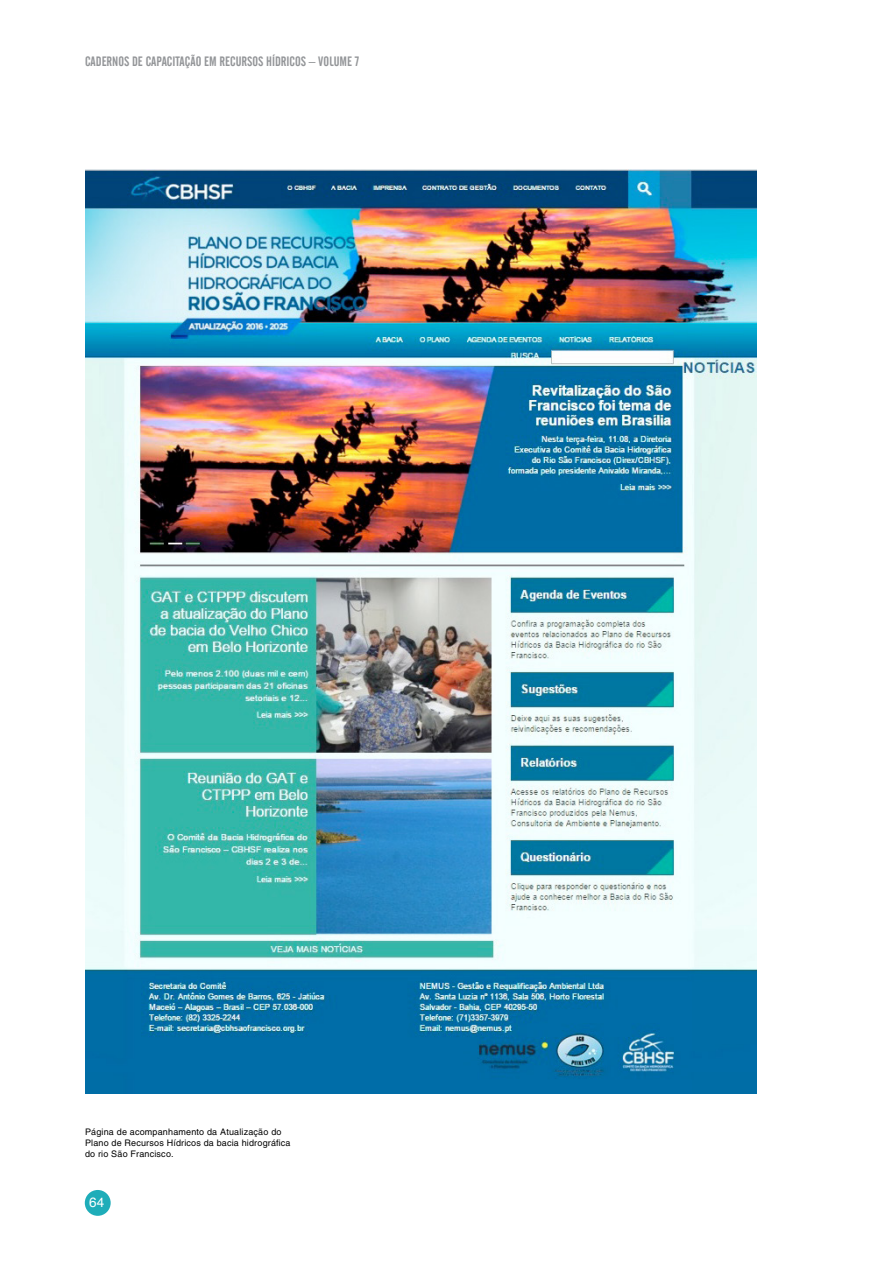
<style>
.page{position:relative;width:893px;height:1263px;background:#fff}
.page>*{position:absolute;margin:0;border:0;box-sizing:border-box;transform-origin:0 0}
.t1{font:13.5px "Cafeta";color:#939598}
.t2{font:13.5px "Helvetica";color:#fff}
.t3{font:9px/10.8px "Helvetica LT Std";letter-spacing:.02em;color:#000}
</style>
<div class="page">
<img style="left:85px;top:169px;width:671px;height:925px">
<div style="left:85px;top:1190px;width:26px;height:26px;background:#1eadb9;border-radius:50%"></div>
<h1 class="t1" style="left:85px;top:54px;width:275px">CADERNOS DE CAPACITAÇÃO EM RECURSOS HÍDRICOS – VOLUME 7</h1>
<p class="t3" style="left:85px;top:1126px;width:207px">Página de acompanhamento da Atualização do<br>Plano de Recursos Hídricos da bacia hidrográfica do rio São Francisco.</p>
<h1 class="t2" style="left:89px;top:1192px;width:17px">64</h1>
</div>
